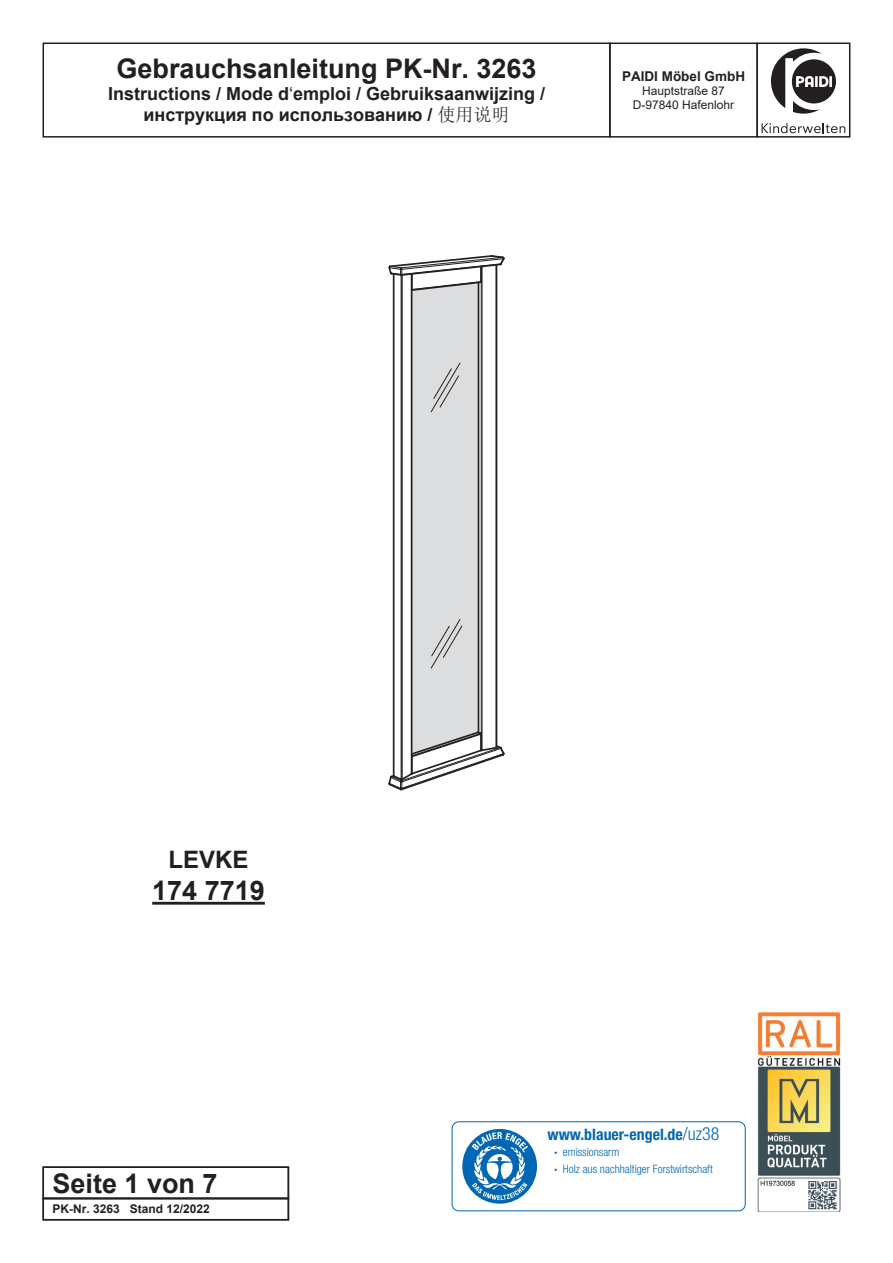
<style>
.page{position:relative;width:893px;height:1263px;background:#fff}
.page>*{position:absolute;margin:0;border:0;box-sizing:border-box;transform-origin:0 0}
.t1{font:700 27px "Arial";color:#231f20}
.t2{font:700 24px "Arial";color:#231f20}
.t3{font:700 18px/21.6px "Arial";color:#231f20;text-align:center}
.t4{font:700 condensed 15.9px "Helvetica Neue";color:#0166b3}
.t5{font:700 13.5px "Arial";color:#231f20}
.t6{font:12px/14.4px "Arial";color:#231f20;text-align:center}
.t7{font:700 12px "Arial";color:#231f20}
.t8{font:300 condensed 11.55px/16.4px "Helvetica Neue";color:#0166b3}
.s1{font-weight:400}
.s2{font-family:"Sim Sun";font-weight:400}
.s3{font-weight:300;font-size:18px}
.s4{font-weight:700}
</style>
<div class="page">
<div style="left:452px;top:1121px;width:294px;height:90px;border:1px solid #0166b3;border-radius:7px"></div>
<svg style="left:462px;top:1129px;width:75px;height:75px"></svg>
<svg style="left:388px;top:255px;width:117px;height:535px"></svg>
<hr style="left:152px;top:902px;width:113px;height:3px;background:#231f20">
<img style="left:757px;top:1012px;width:84px;height:199px">
<div style="left:43px;top:43px;width:568px;height:95px;border:2px solid #231f20"></div>
<div style="left:609px;top:43px;width:149px;height:95px;border:2px solid #231f20"></div>
<div style="left:756px;top:43px;width:94px;height:95px;border:2px solid #231f20"></div>
<div style="left:792px;top:59px;width:44px;height:44px;background:#231f20;border-radius:50%"></div>
<svg style="left:771px;top:48px;width:61px;height:66px"></svg>
<svg style="left:762px;top:123px;width:83px;height:10px"></svg>
<div style="left:43px;top:1198px;width:246px;height:22px;border:2px solid #231f20"></div>
<div style="left:43px;top:1166px;width:246px;height:33px;border:2px solid #231f20"></div>
<h1 class="t1" style="left:116px;top:50px;width:422px">Gebrauchsanleitung PK-Nr. 3263</h1>
<p class="t3" style="left:108px;top:83px;width:439px">Instructions / Mode d<span class="s1">‘</span>emploi / Gebruiksaanwijzing / инструкция по использованию / <span class="s2">使用说明</span></p>
<p class="t5" style="left:622px;top:66px;width:125px">PAIDI Möbel GmbH</p>
<p class="t6" style="left:633px;top:83px;width:103px">Hauptstraße 87<br>D-97840 Hafenlohr</p>
<p class="t2" style="left:168px;top:843px;width:82px">LEVKE</p>
<p class="t1" style="left:152px;top:872px;width:114px">174 7719</p>
<p class="t1" style="left:53px;top:1164px;width:167px">Seite 1 von 7</p>
<p class="t7" style="left:53px;top:1201px;width:159px">PK-Nr. 3263 Stand 12/2022</p>
<p class="t4" style="left:548px;top:1125px;width:173px">www.blauer-engel.de<span class="s3">/uz38</span></p>
<p class="t8" style="left:554px;top:1144px;width:160px"><span class="s4">·</span> emissionsarm<br><span class="s4">·</span> Holz aus nachhaltiger Forstwirtschaft</p>
</div>
